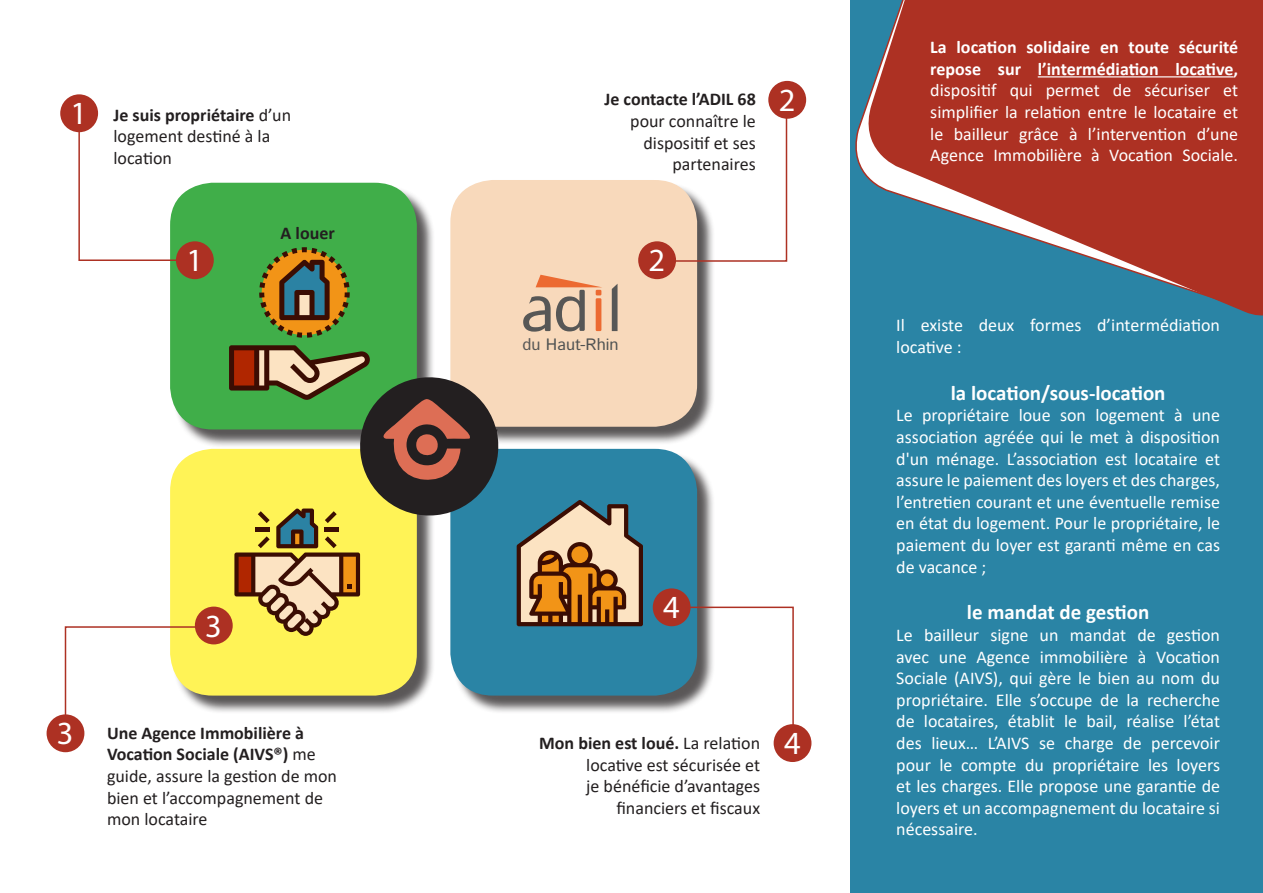
<style>
.page{position:relative;width:1263px;height:893px;background:#fff}
.page>*{position:absolute;margin:0;border:0;box-sizing:border-box;transform-origin:0 0}
.t1{font:32.4px "Myriad Pro";color:#fff}
.t2{font:700 21px "Calibri";color:#fff}
.t3{font:18px/21.6px "Calibri";color:#fff;text-align:justify}
.t4{font:18px/21.6px "Calibri";color:#231f20}
.t5{font:700 18px "Calibri";color:#231f20}
.t6{font:16.5px "Istok";color:#4f5252}
.s1{font-weight:700}
.s2{color:#575756}
</style>
<div class="page">
<div style="left:453px;top:451px;width:263px;height:263px;background:#231f20;opacity:.75"></div>
<div style="left:450px;top:449px;width:247px;height:247px;background:#2a84a5;border-radius:42px"></div>
<div style="left:172px;top:451px;width:263px;height:263px;background:#231f20;opacity:.75"></div>
<div style="left:170px;top:449px;width:247px;height:247px;background:#fff356;border-radius:42px"></div>
<div style="left:453px;top:182px;width:263px;height:263px;background:#231f20;opacity:.75"></div>
<div style="left:450px;top:180px;width:247px;height:247px;background:#f8d9bb;border-radius:42px"></div>
<div style="left:172px;top:185px;width:263px;height:263px;background:#231f20;opacity:.75"></div>
<div style="left:170px;top:183px;width:247px;height:246px;background:#40ae49;border-radius:42px"></div>
<div style="left:850px;top:0;width:413px;height:893px;background:#2a84a5"></div>
<div style="left:638px;top:241px;width:38px;height:38px;background:#ad3123;border-radius:50%"></div>
<svg style="left:78px;top:118px;width:129px;height:144px"></svg>
<div style="left:60px;top:94px;width:38px;height:38px;background:#ad3123;border-radius:50%"></div>
<svg style="left:661px;top:116px;width:127px;height:146px"></svg>
<div style="left:768px;top:81px;width:38px;height:38px;background:#ad3123;border-radius:50%"></div>
<svg style="left:64px;top:625px;width:143px;height:96px"></svg>
<div style="left:195px;top:607px;width:38px;height:37px;background:#ad3123;border-radius:50%"></div>
<div style="left:47px;top:714px;width:37px;height:38px;background:#ad3123;border-radius:50%"></div>
<svg style="left:683px;top:606px;width:111px;height:156px"></svg>
<div style="left:774px;top:724px;width:37px;height:38px;background:#ad3123;border-radius:50%"></div>
<svg style="left:857px;top:0;width:406px;height:316px;fill:#ad3123"></svg>
<hr style="left:1038px;top:76px;width:195px;height:1px;background:#fff">
<div style="left:176px;top:241px;width:38px;height:38px;background:#ad3123;border-radius:50%"></div>
<svg style="left:523px;top:275px;width:79px;height:57px"></svg>
<svg style="left:612px;top:284px;width:5px;height:47px"></svg>
<div style="left:653px;top:588px;width:38px;height:38px;background:#ad3123;border-radius:50%"></div>
<svg style="left:259px;top:247px;width:91px;height:91px"></svg>
<svg style="left:229px;top:345px;width:273px;height:291px"></svg>
<svg style="left:517px;top:500px;width:126px;height:126px;background:#a28765"></svg>
<p class="t1" style="left:71px;top:94px;width:18px">1</p>
<p class="t4" style="left:113px;top:104px;width:179px"><span class="s1">Je suis propriétaire</span> d’un logement destiné à la location</p>
<p class="t1" style="left:186px;top:240px;width:18px">1</p>
<p class="t5" style="left:281px;top:221px;width:56px">A louer</p>
<p class="t1" style="left:205px;top:606px;width:18px">3</p>
<p class="t5" style="left:604px;top:87px;width:153px">Je contacte l’ADIL 68</p>
<p class="t4" style="left:630px;top:110px;width:127px;text-align:right">pour connaître le dispositif et ses partenaires</p>
<p class="t1" style="left:779px;top:80px;width:18px">2</p>
<p class="t6" style="left:522px;top:333px;width:98px"><span class="s2">du</span> Haut-Rhin</p>
<p class="t1" style="left:649px;top:240px;width:18px">2</p>
<p class="t1" style="left:663px;top:588px;width:18px">4</p>
<p class="t1" style="left:57px;top:714px;width:18px">3</p>
<p class="t1" style="left:784px;top:723px;width:18px">4</p>
<p class="t4" style="left:107px;top:722px;width:232px"><span class="s1">Une Agence Immobilière à<br>Vocation Sociale (AIVS®)</span> me guide, assure la gestion de mon bien et l’accompagnement de mon locataire</p>
<p class="t4" style="left:539px;top:732px;width:222px;text-align:right"><span class="s1">Mon bien est loué.</span> La relation locative est sécurisée et<br>je bénéficie d’avantages financiers et fiscaux</p>
<p class="t3" style="left:930px;top:36px;width:309px"><span class="s1">La location solidaire en toute sécurité repose sur l’intermédiation locative, </span>dispositif qui permet de sécuriser et simplifier la relation entre le locataire et le bailleur grâce à l’intervention d’une Agence Immobilière à Vocation Sociale.</p>
<p class="t3" style="left:896px;top:314px;width:325px">Il existe deux formes d’intermédiation locative :</p>
<p class="t2" style="left:951px;top:378px;width:216px">la location/sous-location</p>
<p class="t3" style="left:896px;top:404px;width:325px">Le propriétaire loue son logement à une association agréée qui le met à disposition d'un ménage. L’association est locataire et assure le paiement des loyers et des charges, l’entretien courant et une éventuelle remise en état du logement. Pour le propriétaire, le paiement du loyer est garanti même en cas de vacance ;</p>
<p class="t2" style="left:967px;top:598px;width:184px">le mandat de gestion</p>
<p class="t3" style="left:896px;top:624px;width:325px">Le bailleur signe un mandat de gestion avec une Agence immobilière à Vocation Sociale (AIVS), qui gère le bien au nom du propriétaire. Elle s’occupe de la recherche de locataires, établit le bail, réalise l’état des lieux… L’AIVS se charge de percevoir pour le compte du propriétaire les loyers et les charges. Elle propose une garantie de loyers et un accompagnement du locataire si nécessaire.</p>
</div>
